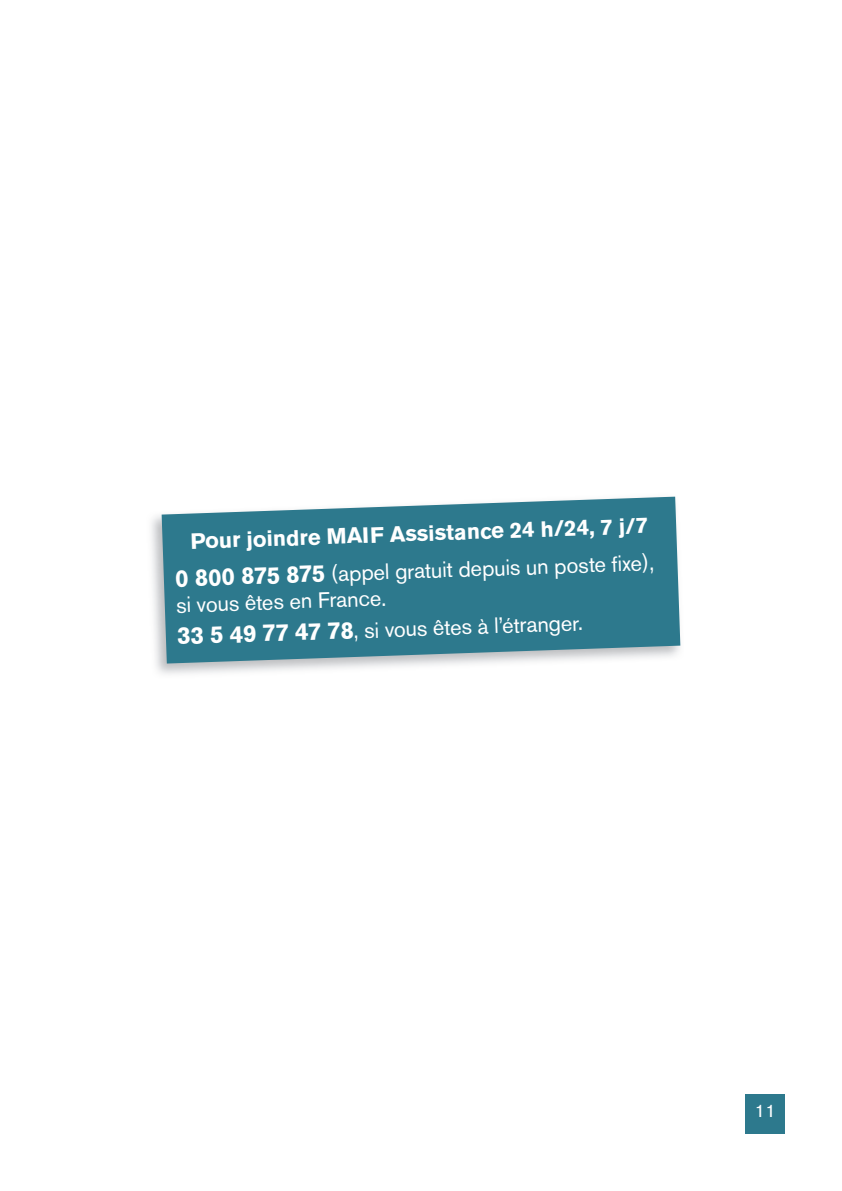
<style>
.page{position:relative;width:842px;height:1191px;background:#fff}
.page>*{position:absolute;margin:0;border:0;box-sizing:border-box;transform-origin:0 0}
.t1{font:700 22px/37.4px "Akzidenz Grotesk BE";color:#fff;text-align:center}
.t2{font:22px/31.6px "Akzidenz Grotesk BE";color:#fff}
.t3{font:18px "Akzidenz Grotesk BE";color:#fff}
.s1{font-size:24px}
.s2{font-weight:400}
.s3{font-weight:700;font-size:24px}
</style>
<div class="page">
<div style="left:745px;top:1094px;width:40px;height:40px;background:#2d798d"></div>
<svg style="left:162px;top:496px;width:518px;height:167px;fill:#2d798d"></svg>
<p class="t1" style="left:173px;top:523px;width:481px;rotate:-2deg">Pour joindre MAIF Assistance 24 h/24, 7 j/7<br><span class="s1">0 800 875 875</span> <span class="s2">(appel gratuit depuis un poste fixe),</span></p>
<p class="t2" style="left:176px;top:589px;width:407px;rotate:-2deg">si vous êtes en France.<br><span class="s3">33 5 49 77 47 78</span>, si vous êtes à l’étranger.</p>
<p class="t3" style="left:755px;top:1100px;width:22px">11</p>
</div>
